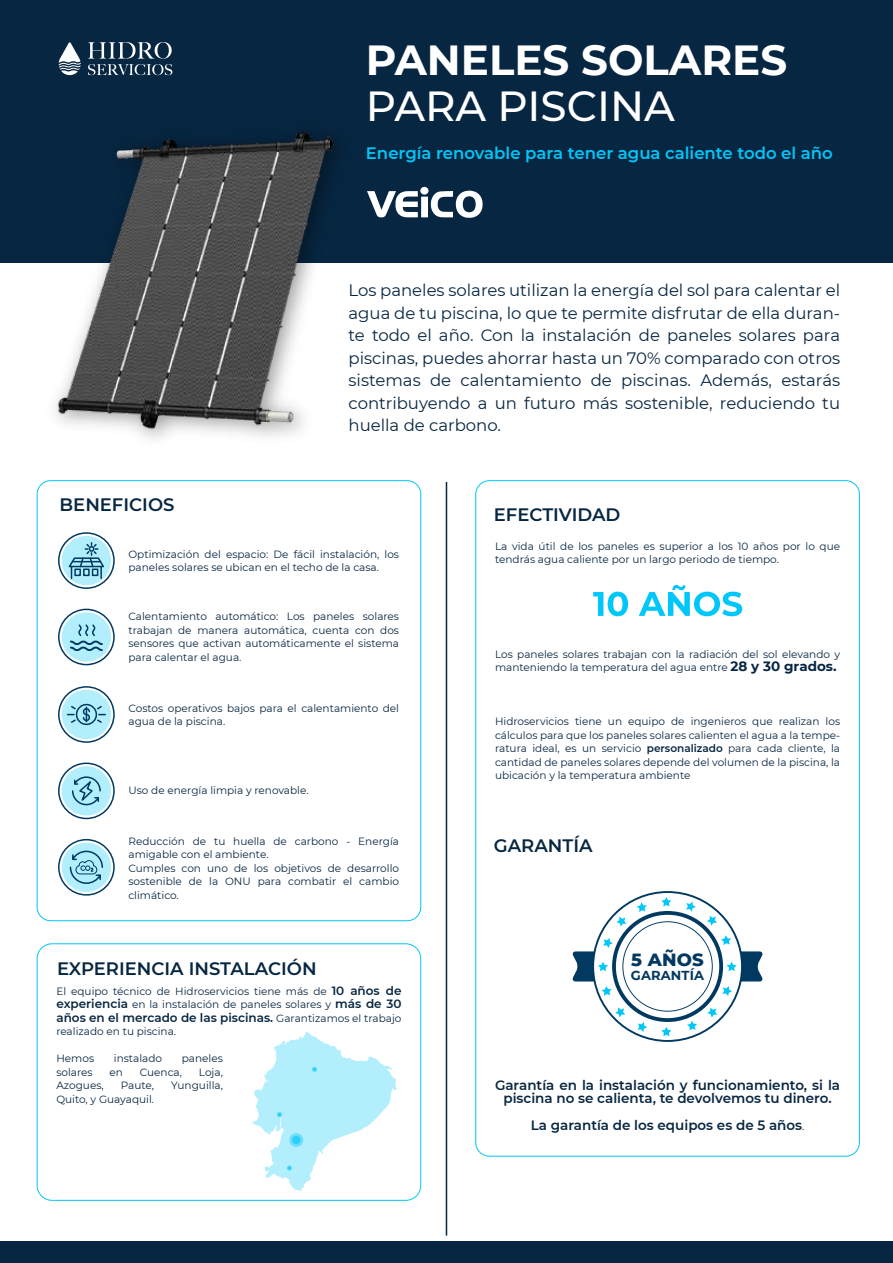
<style>
.page{position:relative;width:893px;height:1263px;background:#fff}
.page>*{position:absolute;margin:0;border:0;box-sizing:border-box;transform-origin:0 0}
.t1{font:700 42px "Montserrat";color:#fff}
.t2{font:500 42px "Montserrat";color:#fff}
.t3{font:600 18px "Montserrat";color:#072641}
.t4{font:800 18px "Montserrat";color:#013961}
.t5{font:16.5px/22.5px "Montserrat";color:#072641;text-align:justify}
.t6{font:600 16.5px "Montserrat";color:#00c7f9}
.t7{font:600 13.5px/13.5px "Montserrat";color:#072641;text-align:center}
.t8{font:700 13.05px "Montserrat";letter-spacing:.01em;color:#013961}
.t9{font:600 12px "Montserrat";color:#072641}
.t10{font:10.5px/13.5px "Montserrat";color:#072641}
.s1{font-weight:600;font-size:12px}
.s2{font-weight:400;font-size:10.5px}
.s3{font-weight:700;font-size:13.5px}
.s4{font-weight:600}
</style>
<div class="page">
<div style="left:62px;top:536px;width:49px;height:49px;background:#b3eefd;border-radius:50%"></div>
<div style="left:58px;top:532px;width:57px;height:57px;border:2px solid #013961;border-radius:50%"></div>
<svg style="left:67px;top:542px;width:39px;height:36px"></svg>
<div style="left:62px;top:612px;width:49px;height:50px;background:#b3eefd;border-radius:50%"></div>
<div style="left:58px;top:609px;width:57px;height:56px;border:2px solid #013961;border-radius:50%"></div>
<svg style="left:70px;top:624px;width:33px;height:27px"></svg>
<div style="left:62px;top:690px;width:49px;height:49px;background:#b3eefd;border-radius:50%"></div>
<div style="left:58px;top:686px;width:57px;height:57px;border:2px solid #013961;border-radius:50%"></div>
<div style="left:76px;top:704px;width:21px;height:21px;border:2px solid #013961;border-radius:50%"></div>
<svg style="left:67px;top:704px;width:38px;height:20px"></svg>
<div style="left:62px;top:766px;width:49px;height:49px;background:#b3eefd;border-radius:50%"></div>
<div style="left:58px;top:762px;width:57px;height:57px;border:2px solid #013961;border-radius:50%"></div>
<svg style="left:62px;top:842px;width:49px;height:50px"></svg>
<div style="left:58px;top:839px;width:57px;height:57px;border:2px solid #013961;border-radius:50%"></div>
<svg style="left:72px;top:776px;width:29px;height:30px"></svg>
<svg style="left:69px;top:850px;width:35px;height:35px"></svg>
<div style="left:0;top:1241px;width:893px;height:22px;background:#072641"></div>
<div style="left:0;top:0;width:893px;height:262px;background:#072641"></div>
<img style="left:24px;top:131px;width:347px;height:309px">
<svg style="left:367px;top:187px;width:116px;height:31px"></svg>
<svg style="left:88px;top:42px;width:84px;height:33px"></svg>
<svg style="left:59px;top:42px;width:22px;height:33px"></svg>
<hr style="left:446px;top:482px;width:1px;height:753px;background:#072641">
<div style="left:37px;top:943px;width:384px;height:258px;border:1px solid #00c7f9;border-radius:15px"></div>
<svg style="left:572px;top:891px;width:191px;height:151px"></svg>
<svg style="left:593px;top:592px;width:35px;height:24px"></svg>
<svg style="left:639px;top:585px;width:103px;height:31px"></svg>
<svg style="left:253px;top:1032px;width:144px;height:159px"></svg>
<svg style="left:289px;top:1133px;width:14px;height:14px"></svg>
<div style="left:292px;top:1136px;width:9px;height:8px;background:#2bd0f9;border-radius:50%"></div>
<h1 class="t1" style="left:366px;top:29px;width:423px">PANELES SOLARES</h1>
<h1 class="t2" style="left:366px;top:77px;width:310px">PARA PISCINA</h1>
<h3 class="t6" style="left:366px;top:141px;width:468px">Energía renovable para tener agua caliente todo el año</h3>
<h2 class="t3" style="left:60px;top:492px;width:116px">BENEFICIOS</h2>
<p class="t5" style="left:348px;top:279px;width:493px">Los paneles solares utilizan la energía del sol para calentar el agua de tu piscina, lo que te permite disfrutar de ella duran&shy;te todo el año. Con la instalación de paneles solares para piscinas, puedes ahorrar hasta un 70% comparado con otros sistemas de calentamiento de piscinas. Además, estarás contribuyendo a un futuro más sostenible, reduciendo tu huella de carbono.</p>
<h2 class="t3" style="left:494px;top:502px;width:128px">EFECTIVIDAD</h2>
<p class="t10" style="left:128px;top:547px;width:272px">Optimización del espacio: De fácil instalación, los paneles solares se ubican en el techo de la casa.</p>
<p class="t10" style="left:128px;top:609px;width:272px;text-align:justify">Calentamiento automático: Los paneles solares trabajan de manera automática, cuenta con dos sensores que activan automáticamente el sistema para calentar el agua.</p>
<p class="t10" style="left:128px;top:701px;width:272px">Costos operativos bajos para el calentamiento del agua de la piscina.</p>
<p class="t10" style="left:128px;top:783px;width:182px">Uso de energía limpia y renovable.</p>
<p class="t10" style="left:128px;top:834px;width:272px">Reducción de tu huella de carbono - Energía amigable con el ambiente.<br>Cumples con uno de los objetivos de desarrollo sostenible de la ONU para combatir el cambio climático.</p>
<h2 class="t3" style="left:57px;top:956px;width:261px">EXPERIENCIA INSTALACIÓN</h2>
<p class="t10" style="left:56px;top:984px;width:347px">El equipo técnico de Hidroservicios tiene más de <span class="s1">10 años de experiencia</span> en la instalación de paneles solares y <span class="s1">más de 30</span></p>
<p class="t9" style="left:56px;top:1009px;width:347px">años en el mercado de las piscinas. <span class="s2">Garantizamos el trabajo</span></p>
<p class="t10" style="left:56px;top:1024px;width:121px">realizado en tu piscina.</p>
<p class="t10" style="left:56px;top:1051px;width:39px">Hemos</p>
<p class="t10" style="left:114px;top:1051px;width:50px">instalado</p>
<p class="t10" style="left:182px;top:1051px;width:43px">paneles</p>
<p class="t10" style="left:56px;top:1065px;width:38px">solares</p>
<p class="t10" style="left:110px;top:1065px;width:15px">en</p>
<p class="t10" style="left:140px;top:1065px;width:44px">Cuenca,</p>
<p class="t10" style="left:199px;top:1065px;width:25px">Loja,</p>
<p class="t10" style="left:56px;top:1078px;width:49px">Azogues,</p>
<p class="t10" style="left:121px;top:1078px;width:35px">Paute,</p>
<p class="t10" style="left:171px;top:1078px;width:53px">Yunguilla,</p>
<p class="t10" style="left:56px;top:1092px;width:99px">Quito, y Guayaquil.</p>
<p class="t10" style="left:495px;top:539px;width:347px">La vida útil de los paneles es superior a los 10 años por lo que tendrás agua caliente por un largo periodo de tiempo.</p>
<p class="t10" style="left:495px;top:647px;width:347px">Los paneles solares trabajan con la radiación del sol elevando y manteniendo la temperatura del agua entre <span class="s3">28 y 30 grados.</span></p>
<p class="t10" style="left:495px;top:714px;width:347px;text-align:justify">Hidroservicios tiene un equipo de ingenieros que realizan los cálculos para que los paneles solares calienten el agua a la tempe&shy;ratura ideal, es un servicio <span class="s4">personalizado</span> para cada cliente, la cantidad de paneles solares depende del volumen de la piscina, la ubicación y la temperatura ambiente</p>
<h2 class="t3" style="left:494px;top:832px;width:100px">GARANTÍA</h2>
<h2 class="t4" style="left:631px;top:946px;width:74px">5 AÑOS</h2>
<p class="t8" style="left:631px;top:966px;width:75px">GARANTÍA</p>
<p class="t7" style="left:495px;top:1078px;width:347px">Garantía en la instalación y funcionamiento, si la piscina no se calienta, te devolvemos tu dinero.</p>
<p class="t7" style="left:531px;top:1118px;width:275px">La garantía de los equipos es de 5 años<span class="s2">.</span></p>
</div>
